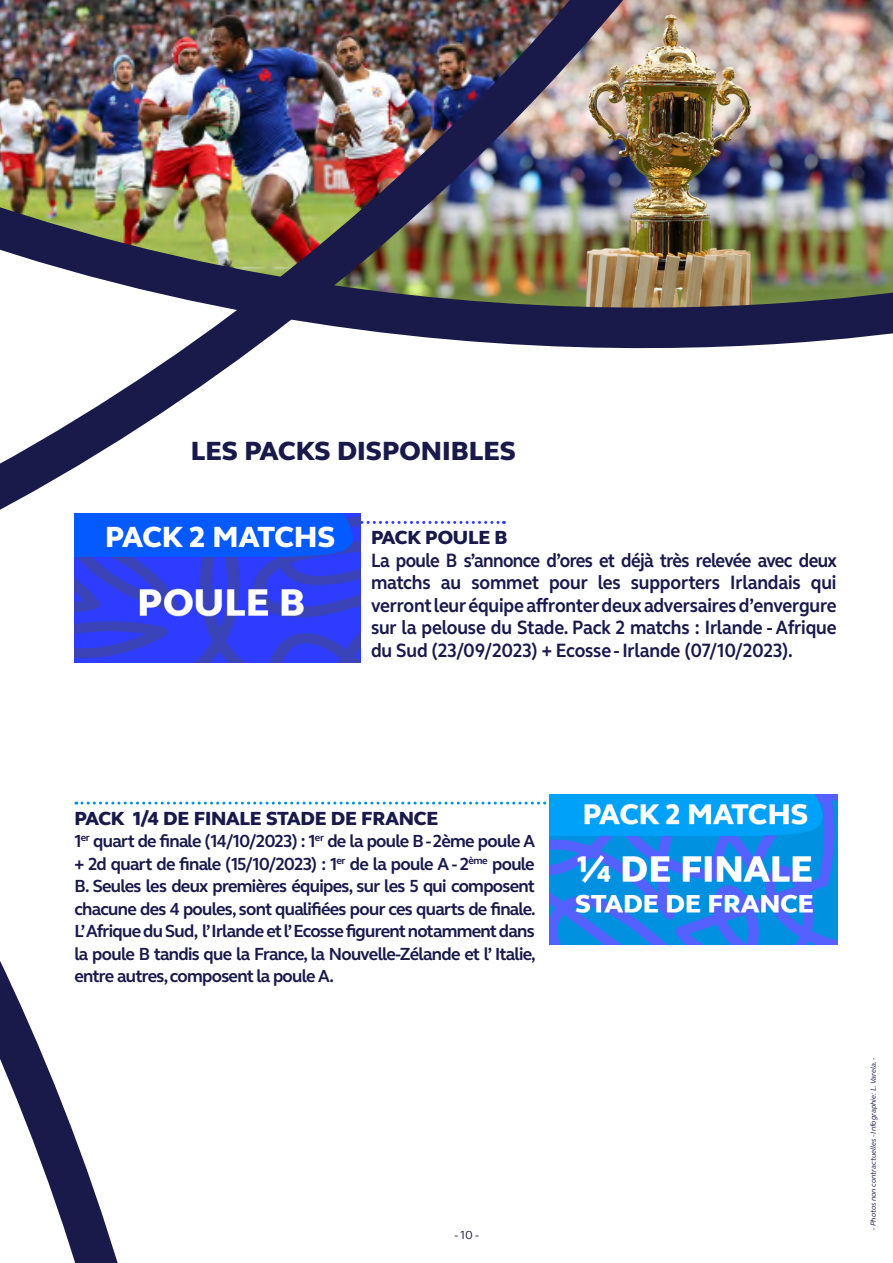
<style>
.page{position:relative;width:893px;height:1263px;background:#fff}
.page>*{position:absolute;margin:0;border:0;box-sizing:border-box;transform-origin:0 0}
.t1{font:800 27px "Webb Ellis Cup";color:#1a1a4a}
.t2{font:700 19.8px/22.5px "Webb Ellis Cup";letter-spacing:-.01em;color:#19194b;text-align:justify;scale:.88 1}
.t3{font:800 19.5px "Webb Ellis Cup";letter-spacing:-.01em;color:#19194b}
.t4{font:700 18px/22.5px "Webb Ellis Cup";letter-spacing:-.04em;color:#19194b;text-align:justify;scale:.95 1}
.t5{font:12px "Webb Ellis Cup";color:#1a1a4a}
.t6{font:italic 7.5px "Webb Ellis Cup";color:#1a1a4a}
</style>
<div class="page">
<svg style="left:216px;top:801px;width:334px;height:3px"></svg>
<img style="left:707px;top:0;width:186px;height:166px">
<img style="left:707px;top:166px;width:186px;height:182px">
<img style="left:0;top:0;width:707px;height:524px">
<svg style="left:0;top:662px;width:214px;height:601px"></svg>
<img style="left:74px;top:513px;width:287px;height:149px">
<img style="left:550px;top:794px;width:287px;height:150px">
<h1 class="t1" style="left:191px;top:433px;width:327px">LES PACKS DISPONIBLES</h1>
<p class="t3" style="left:371px;top:524px;width:138px">PACK POULE B</p>
<p class="t2" style="left:371px;top:548px;width:531px">La poule B s’annonce d’ores et déjà très relevée avec deux matchs au sommet pour les supporters Irlandais qui verront leur équipe affronter deux adversaires d’envergure sur la pelouse du Stade. Pack 2 matchs : Irlande - Afrique du Sud (23/09/2023) + Ecosse - Irlande (07/10/2023).</p>
<p class="t3" style="left:74px;top:805px;width:365px">PACK 1/4 DE FINALE STADE DE FRANCE</p>
<p class="t4" style="left:74px;top:830px;width:487px">1<sup>er</sup> quart de finale (14/10/2023) : 1<sup>er</sup> de la poule B - 2ème poule A + 2d quart de finale (15/10/2023) : 1<sup>er</sup> de la poule A - 2<sup>ème</sup> poule B. Seules les deux premières équipes, sur les 5 qui composent chacune des 4 poules, sont qualifiées pour ces quarts de finale.<br>L’Afrique du Sud, l’Irlande et l’Ecosse figurent notamment dans la poule B tandis que la France, la Nouvelle-Zélande et l’ Italie, entre autres, composent la poule A.</p>
<p class="t5" style="left:454px;top:1227px;width:26px">- 10 -</p>
<p class="t6" style="left:868px;top:1230px;width:174px;rotate:-90deg">- Photos non contractuelles - Infographie: L. Varela. -</p>
</div>
